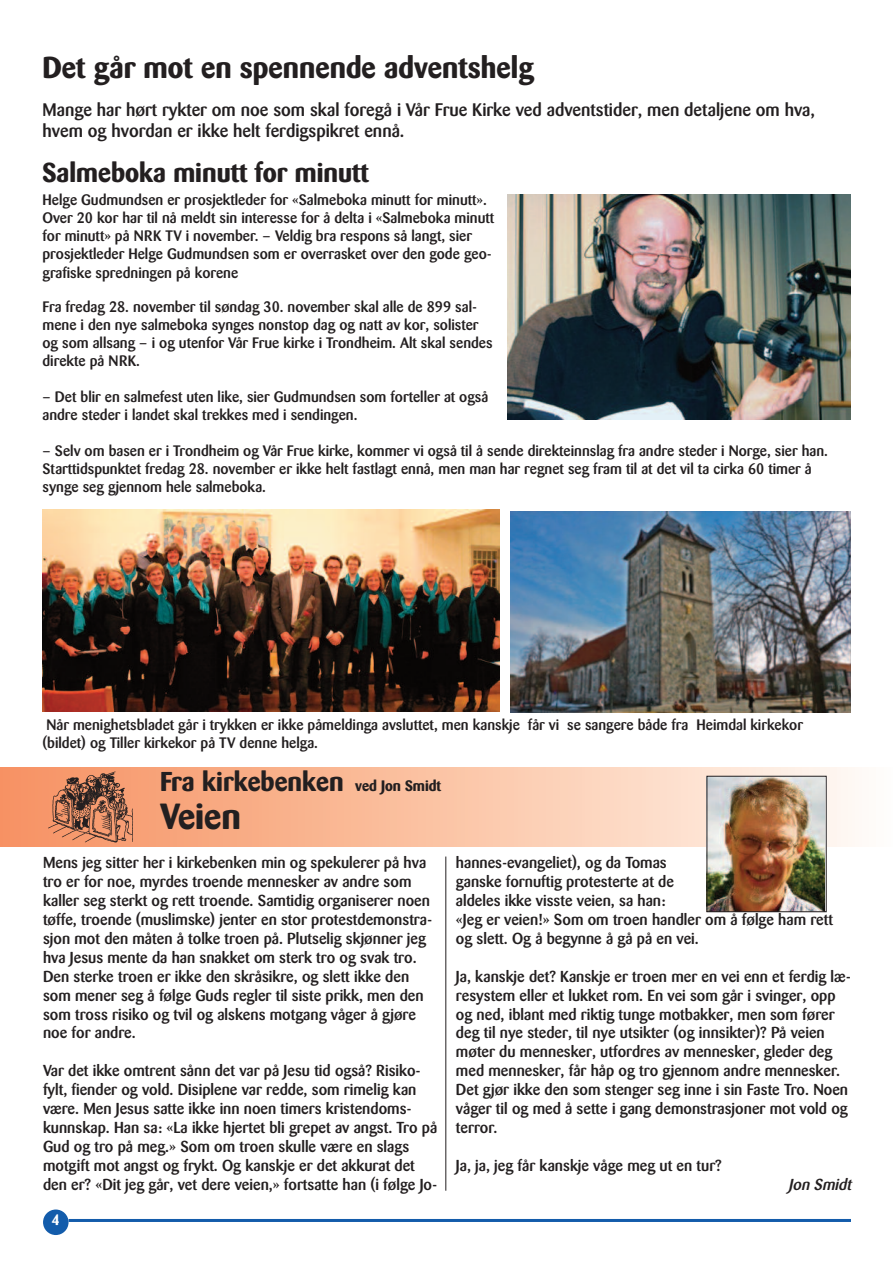
<style>
.page{position:relative;width:893px;height:1263px;background:#fff}
.page>*{position:absolute;margin:0;border:0;box-sizing:border-box;transform-origin:0 0}
.t1{font:700 36px "Barmeno";color:#231f20}
.t2{font:700 30px "Barmeno";color:#231f20}
.t3{font:700 27px "Barmeno";color:#231f20}
.t4{font:500 18px/21.6px "Barmeno";color:#231f20}
.t5{font:500 15.75px/18.9px "Barmeno";color:#231f20}
.t6{font:italic 500 15.75px "Barmeno";color:#231f20}
.t7{font:500 15px/18px "Barmeno";color:#231f20}
.t8{font:700 15px "Barmeno";color:#fff}
.s1{font-size:15px}
</style>
<div class="page">
<div style="left:43px;top:1209px;width:26px;height:26px;background:#135cab;border-radius:50%"></div>
<hr style="left:69px;top:1219px;width:782px;height:3px;background:#135cab">
<img style="left:508px;top:194px;width:342px;height:225px">
<hr style="left:446px;top:856px;width:1px;height:335px;background:#231f20">
<svg style="left:0;top:767px;width:855px;height:80px;background:#fac1a2"></svg>
<img style="left:709px;top:778px;width:115px;height:132px">
<div style="left:707px;top:776px;width:119px;height:136px;border:1px solid #231f20"></div>
<img style="left:44px;top:767px;width:92px;height:76px">
<img style="left:510px;top:512px;width:340px;height:201px">
<img style="left:43px;top:510px;width:456px;height:202px">
<h2 class="t2" style="left:43px;top:53px;width:493px">Det går mot en spennende adventshelg</h2>
<p class="t4" style="left:43px;top:100px;width:774px">Mange har hørt rykter om noe som skal foregå i Vår Frue Kirke ved adventstider, men detaljene om hva, hvem og hvordan er ikke helt ferdigspikret ennå.</p>
<h3 class="t3" style="left:43px;top:159px;width:328px">Salmeboka minutt for minutt</h3>
<p class="t7" style="left:43px;top:192px;width:453px">Helge Gudmundsen er prosjektleder for «Salmeboka minutt for minutt».<br>Over 20 kor har til nå meldt sin interesse for å delta i «Salmeboka minutt for minutt» på NRK TV i november. – Veldig bra respons så langt, sier prosjektleder Helge Gudmundsen som er overrasket over den gode geo&shy;grafiske spredningen på korene</p>
<p class="t7" style="left:43px;top:299px;width:452px">Fra fredag 28. november til søndag 30. november skal alle de 899 sal&shy;mene i den nye salmeboka synges nonstop dag og natt av kor, solister og som allsang – i og utenfor Vår Frue kirke i Trondheim. Alt skal sendes direkte på NRK.</p>
<p class="t7" style="left:43px;top:389px;width:447px">– Det blir en salmefest uten like, sier Gudmundsen som forteller at også andre steder i landet skal trekkes med i sendingen.</p>
<p class="t7" style="left:43px;top:443px;width:787px">– Selv om basen er i Trondheim og Vår Frue kirke, kommer vi også til å sende direkteinnslag fra andre steder i Norge, sier han.<br>Starttidspunktet fredag 28. november er ikke helt fastlagt ennå, men man har regnet seg fram til at det vil ta cirka 60 timer å synge seg gjennom hele salmeboka.</p>
<p class="t7" style="left:43px;top:717px;width:762px">Når menighetsbladet går i trykken er ikke påmeldinga avsluttet, men kanskje får vi se sangere både fra Heimdal kirkekor (bildet) og Tiller kirkekor på TV denne helga.</p>
<h3 class="t3" style="left:160px;top:768px;width:283px">Fra kirkebenken <span class="s1">ved Jon Smidt</span></h3>
<h1 class="t1" style="left:160px;top:798px;width:82px">Veien</h1>
<p class="t5" style="left:43px;top:854px;width:390px">Mens jeg sitter her i kirkebenken min og spekulerer på hva tro er for noe, myrdes troende mennesker av andre som kaller seg sterkt og rett troende. Samtidig organiserer noen tøffe, troende (muslimske) jenter en stor protestdemonstra&shy;sjon mot den måten å tolke troen på. Plutselig skjønner jeg hva Jesus mente da han snakket om sterk tro og svak tro.<br>Den sterke troen er ikke den skråsikre, og slett ikke den som mener seg å følge Guds regler til siste prikk, men den som tross risiko og tvil og alskens motgang våger å gjøre noe for andre.</p>
<p class="t5" style="left:43px;top:1063px;width:396px">Var det ikke omtrent sånn det var på Jesu tid også? Risiko&shy;fylt, fiender og vold. Disiplene var redde, som rimelig kan være. Men Jesus satte ikke inn noen timers kristendoms&shy;kunnskap. Han sa: «La ikke hjertet bli grepet av angst. Tro på Gud og tro på meg.» Som om troen skulle være en slags motgift mot angst og frykt. Og kanskje er det akkurat det den er? «Dit jeg går, vet dere veien,» fortsatte han (i følge Jo-</p>
<p class="t8" style="left:52px;top:1212px;width:10px">4</p>
<p class="t5" style="left:456px;top:854px;width:379px">hannes-evangeliet), og da Tomas<br>ganske fornuftig protesterte at de<br>aldeles ikke visste veien, sa han:<br>«Jeg er veien!» Som om troen handler om å følge ham rett og slett. Og å begynne å gå på en vei.</p>
<p class="t5" style="left:456px;top:968px;width:396px">Ja, kanskje det? Kanskje er troen mer en vei enn et ferdig læ&shy;resystem eller et lukket rom. En vei som går i svinger, opp og ned, iblant med riktig tunge motbakker, men som fører deg til nye steder, til nye utsikter (og innsikter)? På veien møter du mennesker, utfordres av mennesker, gleder deg med mennesker, får håp og tro gjennom andre mennesker.<br>Det gjør ikke den som stenger seg inne i sin Faste Tro. Noen våger til og med å sette i gang demonstrasjoner mot vold og terror.</p>
<p class="t5" style="left:456px;top:1157px;width:267px">Ja, ja, jeg får kanskje våge meg ut en tur?</p>
<p class="t6" style="left:789px;top:1178px;width:67px">Jon Smidt</p>
</div>
